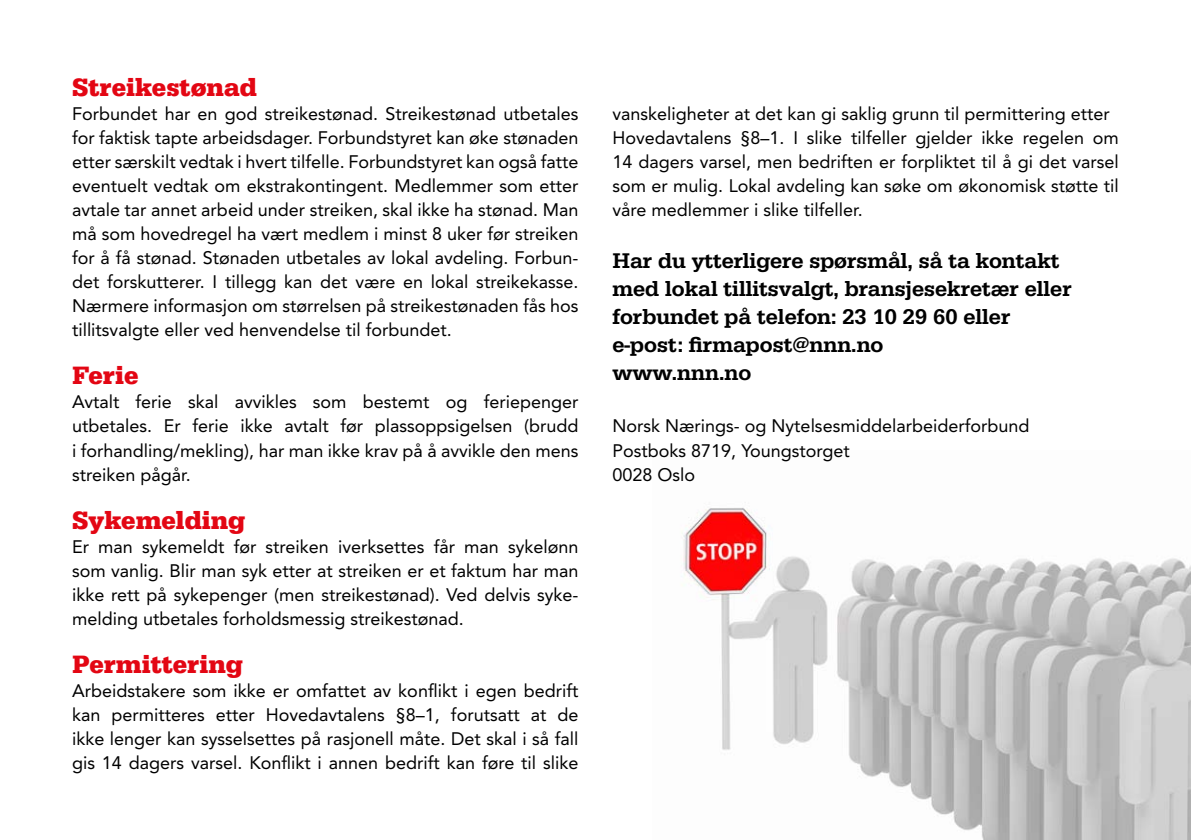
<style>
.page{position:relative;width:1191px;height:840px;background:#fff}
.page>*{position:absolute;margin:0;border:0;box-sizing:border-box;transform-origin:0 0}
.t1{font:700 26px "URW Egyptienne T";color:#e30613}
.t2{font:500 22px/28px "URW Egyptienne T";color:#000}
.t3{font:18px/24px "Avenir";color:#000;text-align:justify}
</style>
<div class="page">
<img style="left:681px;top:508px;width:510px;height:331px">
<h1 class="t1" style="left:72px;top:72px;width:186px">Streikestønad</h1>
<p class="t3" style="left:72px;top:102px;width:508px">Forbundet har en god streikestønad. Streikestønad utbetales for faktisk tapte arbeidsdager. Forbundstyret kan øke stønaden etter særskilt vedtak i hvert tilfelle. Forbundstyret kan også fatte eventuelt vedtak om ekstrakontingent. Medlemmer som etter avtale tar annet arbeid under streiken, skal ikke ha stønad. Man må som hovedregel ha vært medlem i minst 8 uker før streiken for å få stønad. Stønaden utbetales av lokal avdeling. Forbun&shy;det forskutterer. I tillegg kan det være en lokal streikekasse.<br>Nærmere informasjon om størrelsen på streikestønaden fås hos tillitsvalgte eller ved henvendelse til forbundet.</p>
<h1 class="t1" style="left:72px;top:360px;width:68px">Ferie</h1>
<p class="t3" style="left:72px;top:390px;width:508px">Avtalt ferie skal avvikles som bestemt og feriepenger utbetales. Er ferie ikke avtalt før plassoppsigelsen (brudd i forhandling/mekling), har man ikke krav på å avvikle den mens streiken pågår.</p>
<h1 class="t1" style="left:72px;top:504px;width:175px">Sykemelding</h1>
<p class="t3" style="left:72px;top:534px;width:508px">Er man sykemeldt før streiken iverksettes får man sykelønn som vanlig. Blir man syk etter at streiken er et faktum har man ikke rett på sykepenger (men streikestønad). Ved delvis syke&shy;melding utbetales forholdsmessig streikestønad.</p>
<h1 class="t1" style="left:72px;top:648px;width:172px">Permittering</h1>
<p class="t3" style="left:72px;top:678px;width:508px">Arbeidstakere som ikke er omfattet av konflikt i egen bedrift kan permitteres etter Hovedavtalens §8–1, forutsatt at de ikke lenger kan sysselsettes på rasjonell måte. Det skal i så fall gis 14 dagers varsel. Konflikt i annen bedrift kan føre til slike</p>
<p class="t3" style="left:612px;top:102px;width:508px;text-align:left">vanskeligheter at det kan gi saklig grunn til permittering etter Hovedavtalens §8–1. I slike tilfeller gjelder ikke regelen om 14 dagers varsel, men bedriften er forpliktet til å gi det varsel som er mulig. Lokal avdeling kan søke om økonomisk støtte til våre medlemmer i slike tilfeller.</p>
<p class="t2" style="left:612px;top:247px;width:461px">Har du ytterligere spørsmål, så ta kontakt med lokal tillitsvalgt, bransjesekretær eller forbundet på telefon: 23 10 29 60 eller e-post: firmapost@nnn.no<br>www.nnn.no</p>
<p class="t3" style="left:612px;top:414px;width:418px;text-align:left">Norsk Nærings- og Nytelsesmiddelarbeiderforbund<br>Postboks 8719, Youngstorget<br>0028 Oslo</p>
</div>
